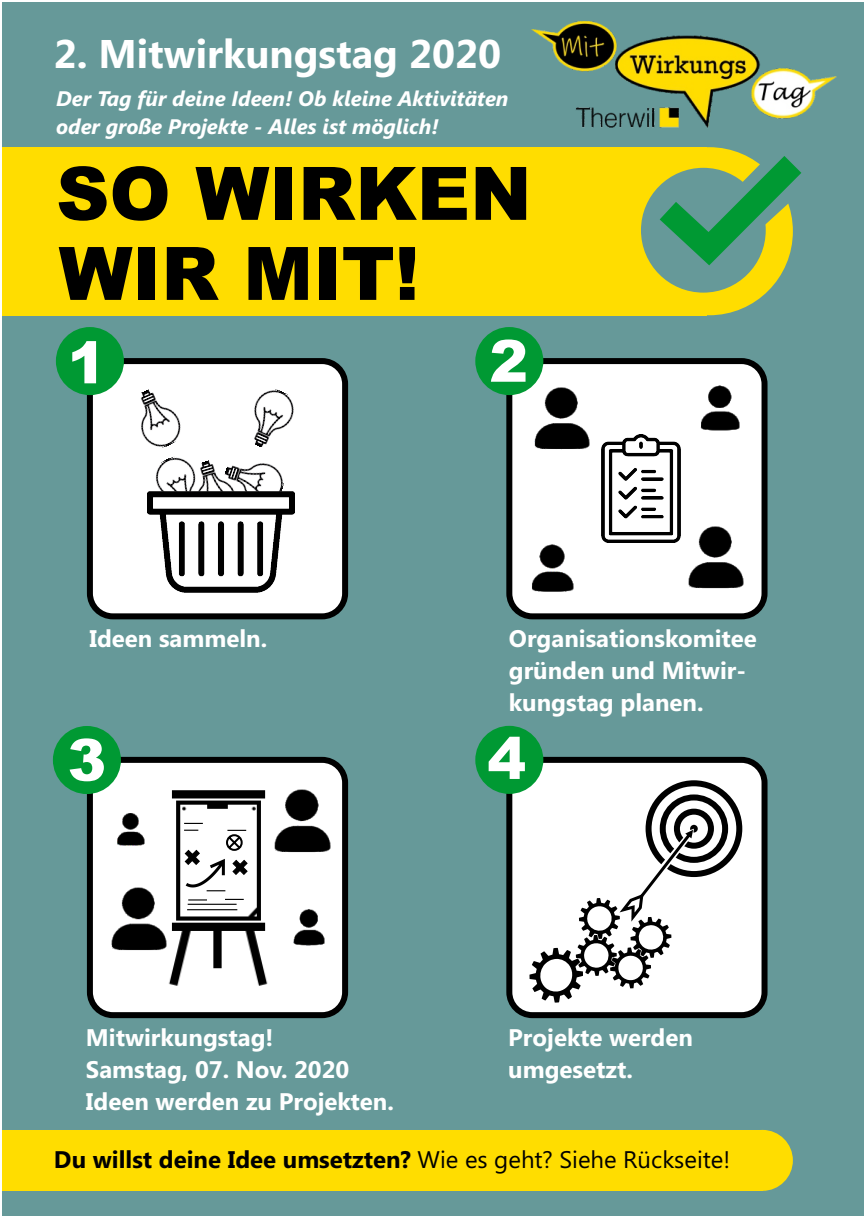
<style>
.page{position:relative;width:866px;height:1218px;background:#fff}
.page>*{position:absolute;margin:0;border:0;box-sizing:border-box;transform-origin:0 0}
.t1{font:900 73.8px/80px "Arial";color:#000}
.t2{font:900 58px "Arial";color:#fff}
.t3{font:700 40px "Segoe UI";color:#fff}
.t4{font:700 24px/32px "Segoe UI";color:#fff}
.t5{font:700 24px "Segoe UI";color:#000}
.t6{font:italic 700 21px/28px "Segoe UI";color:#fff}
.s1{font-weight:400}
</style>
<div class="page">
<div style="left:2px;top:2px;width:862px;height:1213px;background:#699"></div>
<div style="left:2px;top:147px;width:704px;height:168px;background:#fd0"></div>
<div style="left:625px;top:147px;width:168px;height:168px;background:#fd0;border-radius:50%"></div>
<div style="left:641px;top:168px;width:125px;height:124px;background:#699;border-radius:50%"></div>
<svg style="left:641px;top:147px;width:161px;height:135px"></svg>
<div style="left:87px;top:358px;width:261px;height:261px;background:#fff;border:6px solid #000;border-radius:23px"></div>
<div style="left:506px;top:358px;width:261px;height:261px;background:#fff;border:6px solid #000;border-radius:23px"></div>
<div style="left:2px;top:1129px;width:760px;height:61px;background:#fd0"></div>
<div style="left:732px;top:1129px;width:61px;height:61px;background:#fd0;border-radius:50%"></div>
<div style="left:506px;top:756px;width:261px;height:262px;background:#fff;border:6px solid #000;border-radius:23px"></div>
<div style="left:87px;top:756px;width:261px;height:262px;background:#fff;border:6px solid #000;border-radius:23px"></div>
<div style="left:53px;top:726px;width:68px;height:68px;background:#093;border-radius:50%"></div>
<div style="left:56px;top:327px;width:68px;height:68px;background:#093;border-radius:50%"></div>
<div style="left:475px;top:327px;width:68px;height:68px;background:#093;border-radius:50%"></div>
<div style="left:475px;top:725px;width:68px;height:68px;background:#093;border-radius:50%"></div>
<img style="left:254px;top:389px;width:40px;height:54px">
<img style="left:140px;top:389px;width:41px;height:58px">
<img style="left:158px;top:447px;width:18px;height:21px">
<img style="left:250px;top:443px;width:26px;height:25px">
<img style="left:176px;top:457px;width:63px;height:11px">
<img style="left:147px;top:468px;width:148px;height:147px">
<img style="left:532px;top:381px;width:56px;height:69px">
<img style="left:532px;top:544px;width:42px;height:48px">
<img style="left:700px;top:385px;width:40px;height:46px">
<img style="left:688px;top:526px;width:56px;height:63px">
<img style="left:587px;top:434px;width:108px;height:108px">
<img style="left:119px;top:790px;width:199px;height:196px">
<svg style="left:184px;top:822px;width:19px;height:1px"></svg>
<hr style="left:187px;top:909px;width:50px;height:1px;background:#000">
<hr style="left:188px;top:903px;width:49px;height:1px;background:#000">
<svg style="left:188px;top:899px;width:19px;height:1px"></svg>
<svg style="left:225px;top:898px;width:19px;height:1px"></svg>
<svg style="left:184px;top:829px;width:64px;height:62px"></svg>
<img style="left:272px;top:789px;width:59px;height:64px">
<img style="left:292px;top:906px;width:33px;height:39px">
<img style="left:111px;top:882px;width:56px;height:70px">
<img style="left:117px;top:810px;width:28px;height:35px">
<img style="left:532px;top:22px;width:304px;height:106px">
<div style="left:645px;top:780px;width:97px;height:97px;border:6px solid #000;border-radius:50%"></div>
<div style="left:660px;top:794px;width:68px;height:68px;border:6px solid #000;border-radius:50%"></div>
<div style="left:674px;top:808px;width:40px;height:40px;border:6px solid #000;border-radius:50%"></div>
<svg style="left:690px;top:824px;width:8px;height:8px"></svg>
<svg style="left:529px;top:828px;width:168px;height:174px"></svg>
<h3 class="t3" style="left:54px;top:39px;width:449px">2. Mitwirkungstag 2020</h3>
<p class="t6" style="left:56px;top:86px;width:454px">Der Tag für deine Ideen! Ob kleine Aktivitäten oder große Projekte - Alles ist möglich!</p>
<h1 class="t1" style="left:56px;top:161px;width:477px">SO WIRKEN<br>WIR MIT!</h1>
<h2 class="t2" style="left:489px;top:340px;width:40px">2</h2>
<h2 class="t2" style="left:68px;top:342px;width:40px">1</h2>
<p class="t4" style="left:89px;top:624px;width:179px">Ideen sammeln.</p>
<p class="t4" style="left:509px;top:624px;width:250px">Organisationskomitee gründen und Mitwir&shy;kungstag planen.</p>
<h2 class="t2" style="left:68px;top:739px;width:40px">3</h2>
<h2 class="t2" style="left:487px;top:737px;width:40px">4</h2>
<p class="t4" style="left:86px;top:1023px;width:309px">Mitwirkungstag!<br>Samstag, 07. Nov. 2020<br>Ideen werden zu Projekten.</p>
<p class="t4" style="left:508px;top:1023px;width:186px">Projekte werden umgesetzt.</p>
<p class="t5" style="left:54px;top:1150px;width:677px">Du willst deine Idee umsetzten? <span class="s1">Wie es geht? Siehe Rückseite!</span></p>
</div>
